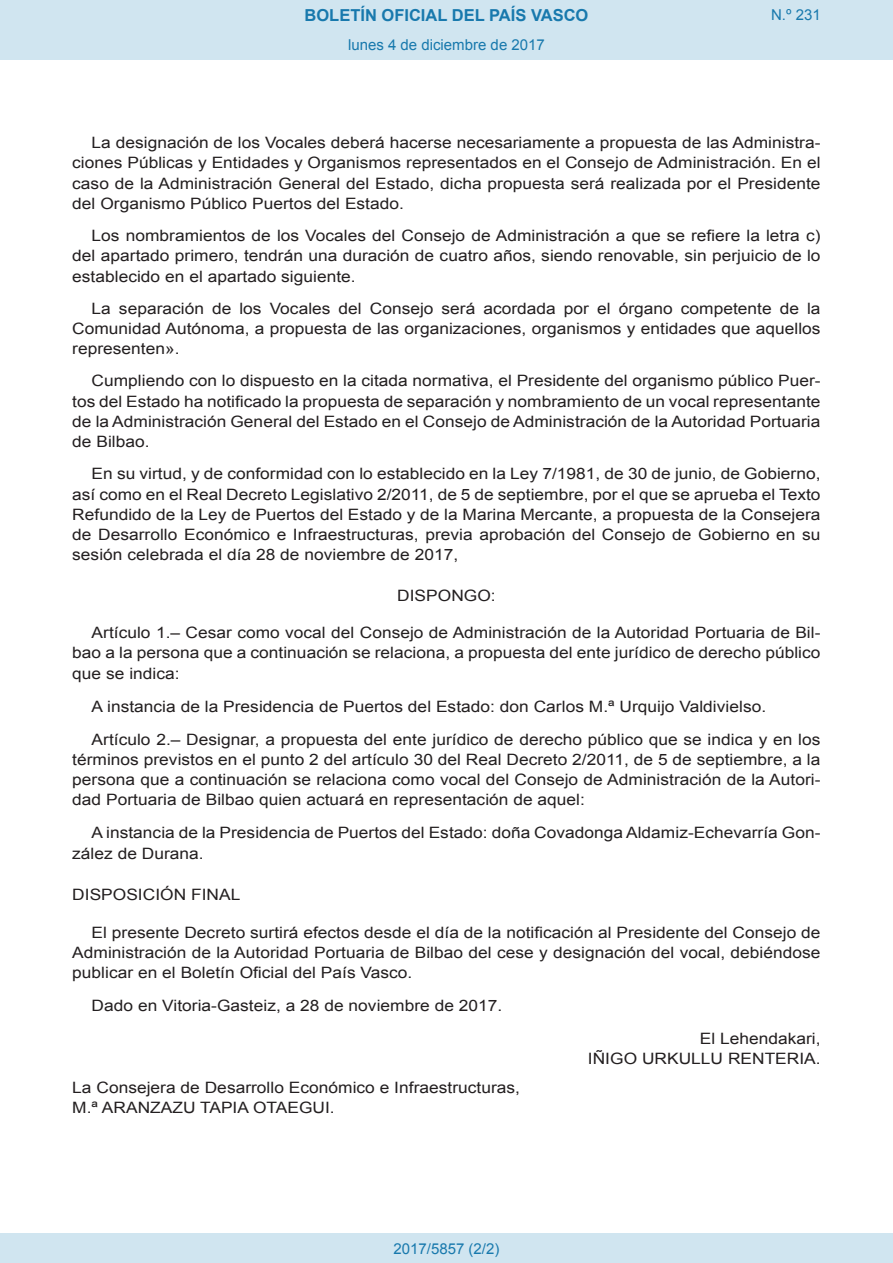
<style>
.page{position:relative;width:893px;height:1263px;background:#fff}
.page>*{position:absolute;margin:0;border:0;box-sizing:border-box;transform-origin:0 0}
.t1{font:700 16.5px "Arial";color:#1879ad}
.BOPVDetalle{font:15.6px/20.2px "Arial";color:#231f20;text-align:justify;scale:1.11 1}
.BOPVFirmaPuesto{font:15.6px "Arial";color:#231f20;scale:1.11 1}
.BOPVFirmaLugFec{font:15.6px "Arial";color:#231f20;scale:1.11 1}
.BOPVFirmaNombre{font:15.6px "Arial";color:#231f20;scale:1.11 1}
.BOPVNombreLehen2{font:15.6px "Arial";color:#231f20;scale:1.11 1}
.BOPVDisposicion{font:15.6px "Arial";color:#231f20;scale:1.11 1}
.BOPVPuestoLehen2{font:15.6px "Arial";color:#231f20;scale:1.11 1}
.BOPVClave{font:15.6px "Arial";color:#231f20;scale:1.11 1}
.Paginacion_Centro{font:15px "Arial";color:#1879ad}
</style>
<div class="page">
<div style="left:0;top:0;width:893px;height:60px;background:#d0e5f0"></div>
<div style="left:0;top:1233px;width:893px;height:30px;background:#d0e5f0"></div>
<p class="t1" style="left:305px;top:4px;width:285px">BOLETÍN OFICIAL DEL PAÍS VASCO</p>
<p class="Paginacion_Centro" style="left:348px;top:35px;width:198px">lunes 4 de diciembre de 2017</p>
<p class="Paginacion_Centro" style="left:771px;top:5px;width:51px">N.º 231</p>
<p class="BOPVDetalle" style="left:72px;top:133px;width:676px;text-indent:19px">La designación de los Vocales deberá hacerse necesariamente a propuesta de las Administra&shy;ciones Públicas y Entidades y Organismos representados en el Consejo de Administración. En el caso de la Administración General del Estado, dicha propuesta será realizada por el Presidente del Organismo Público Puertos del Estado.</p>
<p class="BOPVDetalle" style="left:72px;top:226px;width:676px;text-indent:19px">Los nombramientos de los Vocales del Consejo de Administración a que se refiere la letra c) del apartado primero, tendrán una duración de cuatro años, siendo renovable, sin perjuicio de lo establecido en el apartado siguiente.</p>
<p class="BOPVDetalle" style="left:72px;top:298px;width:676px;text-indent:19px">La separación de los Vocales del Consejo será acordada por el órgano competente de la Comunidad Autónoma, a propuesta de las organizaciones, organismos y entidades que aquellos representen».</p>
<p class="BOPVDetalle" style="left:72px;top:371px;width:676px;text-indent:19px">Cumpliendo con lo dispuesto en la citada normativa, el Presidente del organismo público Puer&shy;tos del Estado ha notificado la propuesta de separación y nombramiento de un vocal representante de la Administración General del Estado en el Consejo de Administración de la Autoridad Portuaria de Bilbao.</p>
<p class="BOPVDetalle" style="left:72px;top:464px;width:676px;text-indent:19px">En su virtud, y de conformidad con lo establecido en la Ley 7/1981, de 30 de junio, de Gobierno, así como en el Real Decreto Legislativo 2/2011, de 5 de septiembre, por el que se aprueba el Texto Refundido de la Ley de Puertos del Estado y de la Marina Mercante, a propuesta de la Consejera de Desarrollo Económico e Infraestructuras, previa aprobación del Consejo de Gobierno en su sesión celebrada el día 28 de noviembre de 2017,</p>
<p class="BOPVClave" style="left:397px;top:585px;width:90px">DISPONGO:</p>
<p class="BOPVDetalle" style="left:72px;top:623px;width:676px;text-indent:19px">Artículo 1.– Cesar como vocal del Consejo de Administración de la Autoridad Portuaria de Bil&shy;bao a la persona que a continuación se relaciona, a propuesta del ente jurídico de derecho público que se indica:</p>
<p class="BOPVDetalle" style="left:92px;top:696px;width:609px">A instancia de la Presidencia de Puertos del Estado: don Carlos M.ª Urquijo Valdivielso.</p>
<p class="BOPVDetalle" style="left:72px;top:729px;width:676px;text-indent:19px">Artículo 2.– Designar, a propuesta del ente jurídico de derecho público que se indica y en los términos previstos en el punto 2 del artículo 30 del Real Decreto 2/2011, de 5 de septiembre, a la persona que a continuación se relaciona como vocal del Consejo de Administración de la Autori&shy;dad Portuaria de Bilbao quien actuará en representación de aquel:</p>
<p class="BOPVDetalle" style="left:72px;top:823px;width:676px;text-indent:19px">A instancia de la Presidencia de Puertos del Estado: doña Covadonga Aldamiz-Echevarría Gon&shy;zález de Durana.</p>
<p class="BOPVDisposicion" style="left:72px;top:884px;width:153px">DISPOSICIÓN FINAL</p>
<p class="BOPVDetalle" style="left:72px;top:922px;width:676px;text-indent:19px">El presente Decreto surtirá efectos desde el día de la notificación al Presidente del Consejo de Administración de la Autoridad Portuaria de Bilbao del cese y designación del vocal, debiéndose publicar en el Boletín Oficial del País Vasco.</p>
<p class="BOPVFirmaLugFec" style="left:92px;top:995px;width:371px">Dado en Vitoria-Gasteiz, a 28 de noviembre de 2017.</p>
<p class="BOPVPuestoLehen2" style="left:700px;top:1028px;width:110px">El Lehendakari,</p>
<p class="BOPVNombreLehen2" style="left:588px;top:1048px;width:211px">IÑIGO URKULLU RENTERIA.</p>
<p class="BOPVFirmaPuesto" style="left:72px;top:1077px;width:405px">La Consejera de Desarrollo Económico e Infraestructuras,</p>
<p class="BOPVFirmaNombre" style="left:72px;top:1097px;width:238px">M.ª ARANZAZU TAPIA OTAEGUI.</p>
<p class="Paginacion_Centro" style="left:393px;top:1238px;width:107px">2017/5857 (2/2)</p>
</div>
